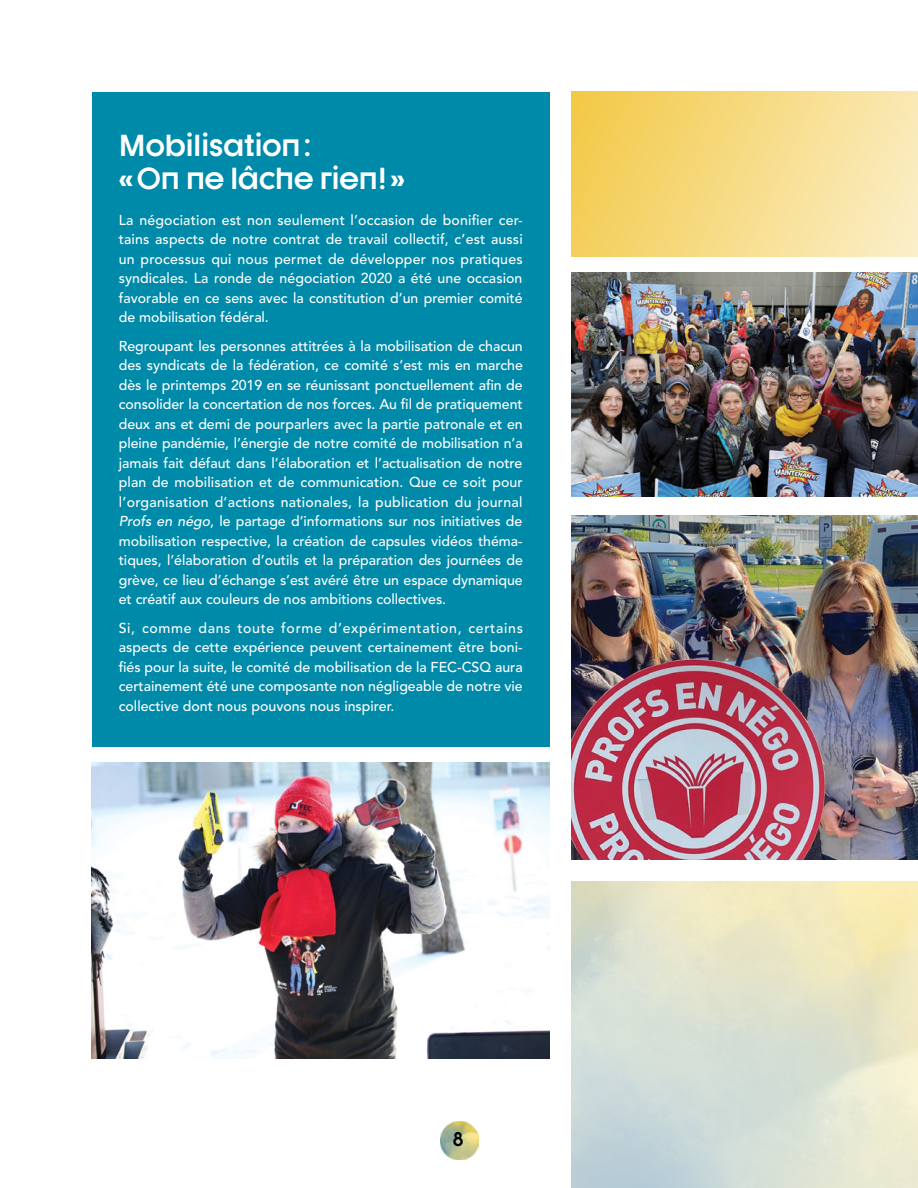
<style>
.page{position:relative;width:918px;height:1188px;background:#fff}
.page>*{position:absolute;margin:0;border:0;box-sizing:border-box;transform-origin:0 0}
.t1{font:700 30px/33px "Dystopian";color:#fff}
.t2{font:700 19.5px "Dystopian";color:#000}
.t3{font:500 14.25px/19.5px "Avenir LT Std";letter-spacing:-.005em;color:#fff;text-align:justify}
.s1{font-style:italic}
</style>
<div class="page">
<img style="left:571px;top:515px;width:347px;height:345px">
<img style="left:92px;top:762px;width:458px;height:297px">
<div style="left:92px;top:92px;width:458px;height:654px;background:#008aaa"></div>
<img style="left:571px;top:273px;width:347px;height:223px">
<div style="left:571px;top:92px;width:347px;height:165px;background:linear-gradient(to right,#f3cc50,#faecbf)"></div>
<img style="left:440px;top:1121px;width:38px;height:38px">
<h1 class="t1" style="left:119px;top:128px;width:288px">Mobilisation:<br>«On ne lâche rien!»</h1>
<p class="t3" style="left:119px;top:210px;width:405px">La négociation est non seulement l’occasion de bonifier cer&shy;tains aspects de notre contrat de travail collectif, c’est aussi un processus qui nous permet de développer nos pratiques syndicales. La ronde de négociation 2020 a été une occasion favorable en ce sens avec la constitution d’un premier comité de mobilisation fédéral.</p>
<p class="t3" style="left:119px;top:336px;width:406px">Regroupant les personnes attitrées à la mobilisation de chacun des syndicats de la fédération, ce comité s’est mis en marche dès le printemps 2019 en se réunissant ponctuellement afin de consolider la concertation de nos forces. Au fil de pratiquement deux ans et demi de pourparlers avec la partie patronale et en pleine pandémie, l’énergie de notre comité de mobilisation n’a jamais fait défaut dans l’élaboration et l’actualisation de notre plan de mobilisation et de communication. Que ce soit pour l’organisation d’actions nationales, la publication du journal <span class="s1">Profs en négo</span>, le partage d’informations sur nos initiatives de mobilisation respective, la création de capsules vidéos théma&shy;tiques, l’élaboration d’outils et la préparation des journées de grève, ce lieu d’échange s’est avéré être un espace dynamique et créatif aux couleurs de nos ambitions collectives.</p>
<p class="t3" style="left:119px;top:618px;width:406px">Si, comme dans toute forme d’expérimentation, certains aspects de cette expérience peuvent certainement être boni&shy;fiés pour la suite, le comité de mobilisation de la FEC-CSQ aura certainement été une composante non négligeable de notre vie collective dont nous pouvons nous inspirer.</p>
<h2 class="t2" style="left:453px;top:1127px;width:12px">8</h2>
</div>
